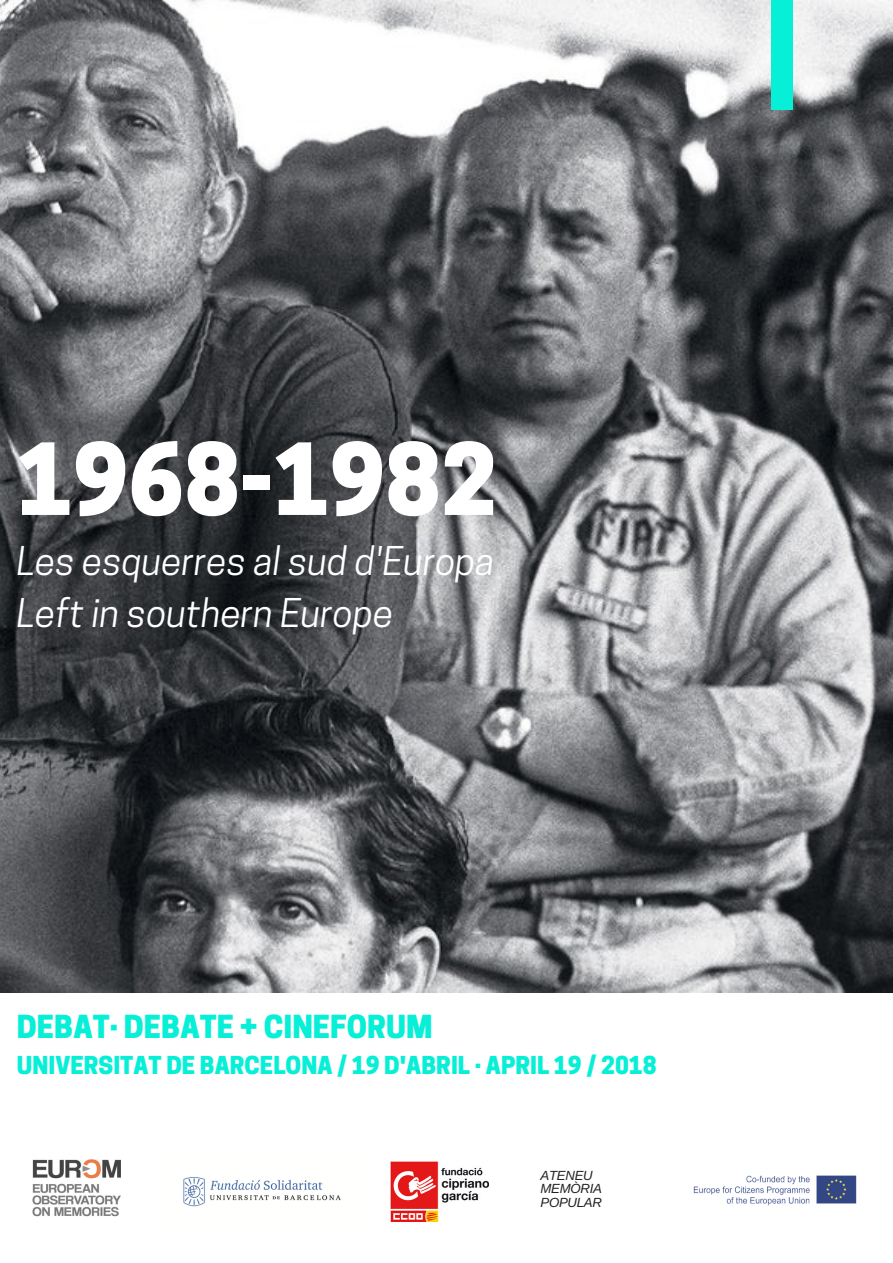
<style>
.page{position:relative;width:893px;height:1263px;background:#fff}
.page>*{position:absolute;margin:0;border:0;box-sizing:border-box;transform-origin:0 0}
.t1{font:800 93px "Cooper Hewitt";color:#fff}
.t2{font:italic 37.2px/51.8px "Cooper Hewitt";color:#fff}
.t3{font:800 29.85px "Cooper Hewitt";color:#08efd7}
.t4{font:800 23.25px "Cooper Hewitt";color:#08efd7}
.t5{font:italic 13.2px/13.5px "Arimo";letter-spacing:-.02em;color:#222}
</style>
<div class="page">
<img style="left:0;top:0;width:893px;height:992px">
<div style="left:771px;top:0;width:22px;height:109px;background:#08efd7"></div>
<img style="left:33px;top:1160px;width:87px;height:57px">
<img style="left:183px;top:1177px;width:158px;height:30px">
<img style="left:693px;top:1175px;width:164px;height:31px">
<img style="left:391px;top:1161px;width:98px;height:61px">
<h1 class="t1" style="left:17px;top:445px;width:481px">1968-1982</h1>
<p class="t2" style="left:17px;top:540px;width:479px">Les esquerres al sud d'Europa<br>Left in southern Europe</p>
<p class="t3" style="left:17px;top:1016px;width:417px">DEBAT· DEBATE + CINEFORUM</p>
<p class="t4" style="left:17px;top:1056px;width:641px">UNIVERSITAT DE BARCELONA / 19 D'ABRIL · APRIL 19 / 2018</p>
<p class="t5" style="left:540px;top:1168px;width:63px">ATENEU<br>MEMÒRIA<br>POPULAR</p>
</div>
